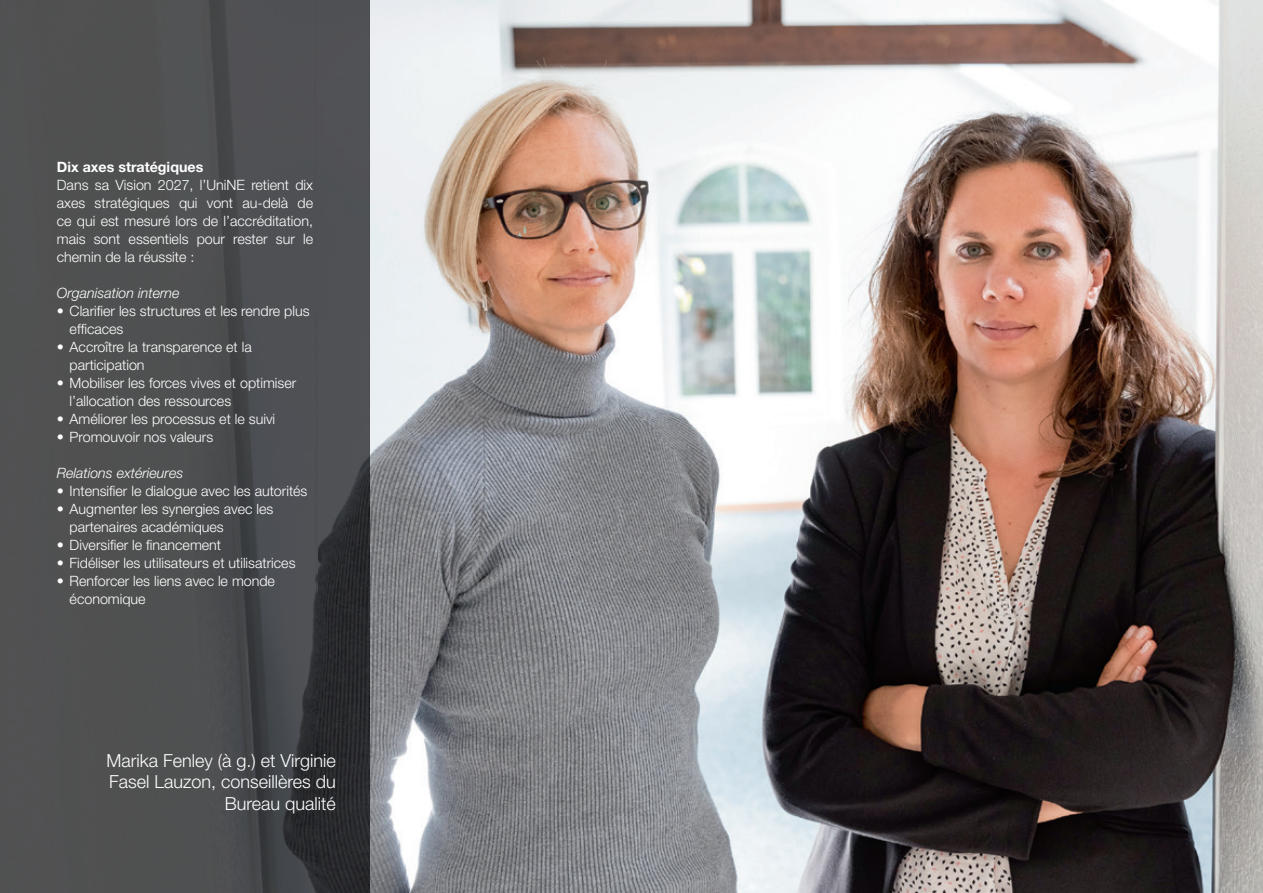
<style>
.page{position:relative;width:1263px;height:893px;background:#fff}
.page>*{position:absolute;margin:0;border:0;box-sizing:border-box;transform-origin:0 0}
.t1{font:300 18px/21.6px "Helvetica Neue";color:#fff;text-align:right}
.t2{font:300 14.25px/18px "Helvetica Neue";color:#fff}
.t3{font:italic 300 14.25px "Helvetica Neue";color:#fff}
.t4{font:700 14.25px "Helvetica Neue";color:#fff}
</style>
<div class="page">
<img style="left:0;top:0;width:1263px;height:893px">
<p class="t4" style="left:57px;top:158px;width:148px">Dix axes stratégiques</p>
<p class="t2" style="left:57px;top:176px;width:258px;text-align:justify">Dans sa Vision 2027, l’UniNE retient dix axes stratégiques qui vont au-delà de ce qui est mesuré lors de l’accréditation, mais sont essentiels pour rester sur le chemin de la réussite :</p>
<p class="t3" style="left:57px;top:284px;width:124px">Organisation interne</p>
<p class="t2" style="left:70px;top:302px;width:241px;text-indent:-13px">• Clarifier les structures et les rendre plus efficaces</p>
<p class="t2" style="left:70px;top:338px;width:184px;text-indent:-13px">• Accroître la transparence et la participation</p>
<p class="t2" style="left:70px;top:374px;width:228px;text-indent:-13px">• Mobiliser les forces vives et optimiser l’allocation des ressources</p>
<p class="t2" style="left:57px;top:409px;width:220px">• Améliorer les processus et le suivi</p>
<p class="t2" style="left:57px;top:427px;width:158px">• Promouvoir nos valeurs</p>
<p class="t3" style="left:57px;top:464px;width:128px">Relations extérieures</p>
<p class="t2" style="left:57px;top:481px;width:252px">• Intensifier le dialogue avec les autorités</p>
<p class="t2" style="left:70px;top:499px;width:205px;text-indent:-13px">• Augmenter les synergies avec les partenaires académiques</p>
<p class="t2" style="left:57px;top:535px;width:166px">• Diversifier le financement</p>
<p class="t2" style="left:57px;top:553px;width:240px">• Fidéliser les utilisateurs et utilisatrices</p>
<p class="t2" style="left:70px;top:571px;width:207px;text-indent:-13px">• Renforcer les liens avec le monde économique</p>
<p class="t1" style="left:106px;top:749px;width:231px">Marika Fenley (à g.) et Virginie<br>Fasel Lauzon, conseillères du<br>Bureau qualité</p>
</div>
